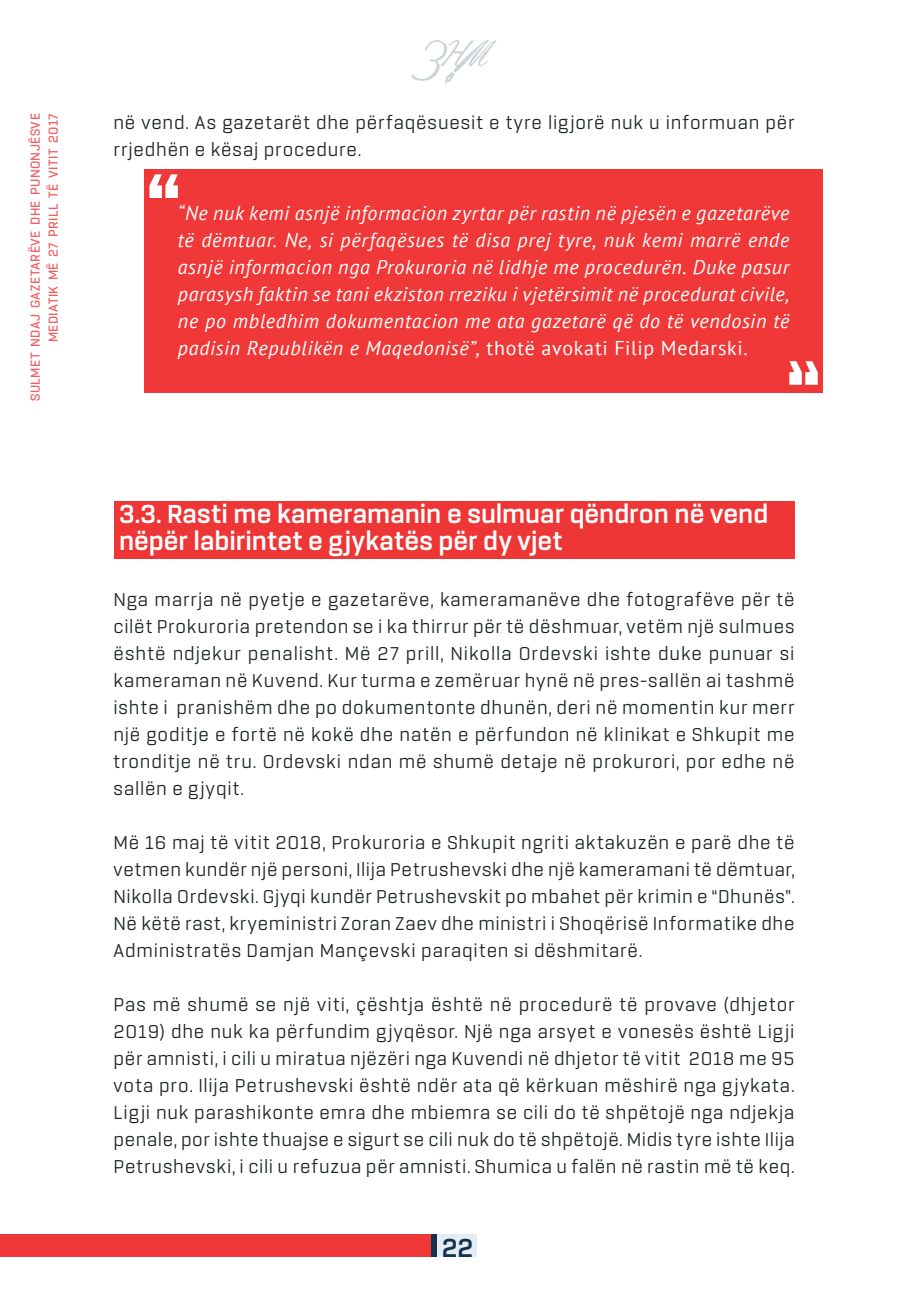
<style>
.page{position:relative;width:908px;height:1304px;background:#fff}
.page>*{position:absolute;margin:0;border:0;box-sizing:border-box;transform-origin:0 0}
.Body_Text{font:700 28px/27px "Rogan";color:#fff}
.t1{font:700 28px "Rogan";color:#13334c}
.Body_Text-2{font:20px/27px "Rogan";letter-spacing:.04em;color:#1d2323;text-align:justify}
.Body_Text-3{font:italic 20px/27px "PT Sans";letter-spacing:.03em;color:#fff;text-align:justify}
.t2{font:600 14px/18px "Rogan";letter-spacing:.035em;color:#ef3837;text-align:right}
.s1{font-style:normal}
</style>
<div class="page">
<div style="left:431px;top:1234px;width:45px;height:23px;background:#e4ecf5"></div>
<div style="left:0;top:1234px;width:431px;height:23px;background:#ef3837"></div>
<div style="left:431px;top:1234px;width:6px;height:23px;background:#13334c"></div>
<svg style="left:411px;top:40px;width:85px;height:44px"></svg>
<div style="left:144px;top:170px;width:678px;height:223px;background:#ef3837"></div>
<svg style="left:149px;top:174px;width:29px;height:24px"></svg>
<svg style="left:789px;top:361px;width:28px;height:24px"></svg>
<div style="left:113px;top:502px;width:681px;height:57px;background:#ee3636"></div>
<p class="t2" style="left:26px;top:401px;width:289px;rotate:-90deg">SULMET NDAJ GAZETARËVE DHE PUNONJËSVE<br>MEDIATIK MË 27 PRILL TË VITIT 2017</p>
<p class="Body_Text-2" style="left:113px;top:109px;width:682px">në vend. As gazetarët dhe përfaqësuesit e tyre ligjorë nuk u informuan për rrjedhën e kësaj procedure.</p>
<p class="Body_Text-3" style="left:178px;top:199px;width:612px">“Ne nuk kemi asnjë informacion zyrtar për rastin në pjesën e gazetarëve të dëmtuar. Ne, si përfaqësues të disa prej tyre, nuk kemi marrë ende asnjë informacion nga Prokuroria në lidhje me procedurën. Duke pasur parasysh faktin se tani ekziston rreziku i vjetërsimit në procedurat civile, ne po mbledhim dokumentacion me ata gazetarë që do të vendosin të padisin Republikën e Maqedonisë”, <span class="s1">thotë avokati Filip Medarski.</span></p>
<p class="Body_Text" style="left:119px;top:501px;width:650px">3.3. Rasti me kameramanin e sulmuar qëndron në vend nëpër labirintet e gjykatës për dy vjet</p>
<p class="Body_Text-2" style="left:113px;top:586px;width:682px">Nga marrja në pyetje e gazetarëve, kameramanëve dhe fotografëve për të cilët Prokuroria pretendon se i ka thirrur për të dëshmuar, vetëm një sulmues është ndjekur penalisht. Më 27 prill, Nikolla Ordevski ishte duke punuar si kameraman në Kuvend. Kur turma e zemëruar hynë në pres-sallën ai tashmë ishte i pranishëm dhe po dokumentonte dhunën, deri në momentin kur merr një goditje e fortë në kokë dhe natën e përfundon në klinikat e Shkupit me tronditje në tru. Ordevski ndan më shumë detaje në prokurori, por edhe në sallën e gjyqit.</p>
<p class="Body_Text-2" style="left:113px;top:829px;width:682px">Më 16 maj të vitit 2018, Prokuroria e Shkupit ngriti aktakuzën e parë dhe të vetmen kundër një personi, Ilija Petrushevski dhe një kameramani të dëmtuar, Nikolla Ordevski. Gjyqi kundër Petrushevskit po mbahet për krimin e “Dhunës”.<br>Në këtë rast, kryeministri Zoran Zaev dhe ministri i Shoqërisë Informatike dhe Administratës Damjan Mançevski paraqiten si dëshmitarë.</p>
<p class="Body_Text-2" style="left:113px;top:991px;width:682px">Pas më shumë se një viti, çështja është në procedurë të provave (dhjetor 2019) dhe nuk ka përfundim gjyqësor. Një nga arsyet e vonesës është Ligji për amnisti, i cili u miratua njëzëri nga Kuvendi në dhjetor të vitit 2018 me 95 vota pro. Ilija Petrushevski është ndër ata që kërkuan mëshirë nga gjykata.<br>Ligji nuk parashikonte emra dhe mbiemra se cili do të shpëtojë nga ndjekja penale, por ishte thuajse e sigurt se cili nuk do të shpëtojë. Midis tyre ishte Ilija Petrushevski, i cili u refuzua për amnisti. Shumica u falën në rastin më të keq.</p>
<p class="t1" style="left:441px;top:1232px;width:33px">22</p>
</div>
